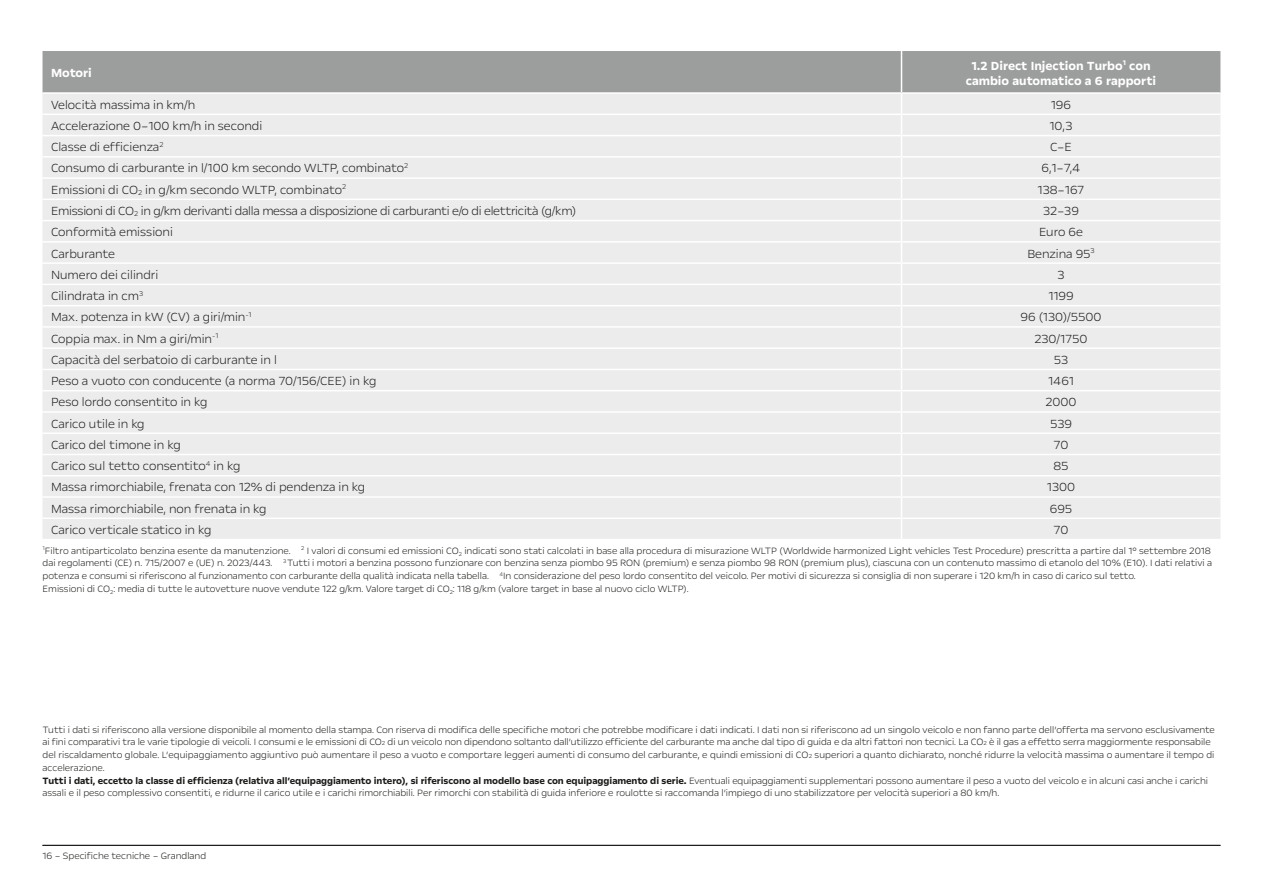
<style>
.page{position:relative;width:1263px;height:893px;background:#fff}
.page>*{position:absolute;margin:0;border:0;box-sizing:border-box;transform-origin:0 0}
.t1{font:300 13.5px "Opel Next";color:#1a1a18}
.t2{font:300 13.5px "Opel Next";letter-spacing:-.02em;color:#1a1a18}
.t3{font:700 13.5px/15px "Opel Next";color:#fff;text-align:center}
.t4{font:300 10.5px/12.8px "Opel Next";color:#1a1a18}
.s1{font-size:6.45px}
.s2{font-weight:700}
</style>
<div class="page">
<hr style="left:43px;top:845px;width:1177px;height:1px;background:#1a1a18">
<div style="left:43px;top:51px;width:1177px;height:41px;background:#9c9d9d"></div>
<div style="left:43px;top:94px;width:1177px;height:445px;background:#ececed"></div>
<hr style="left:901px;top:51px;width:1px;height:41px;background:#fff">
<hr style="left:43px;top:114px;width:858px;height:1px;background:#fff">
<hr style="left:901px;top:114px;width:319px;height:1px;background:#fff">
<hr style="left:43px;top:135px;width:858px;height:1px;background:#fff">
<hr style="left:901px;top:135px;width:319px;height:1px;background:#fff">
<hr style="left:43px;top:156px;width:858px;height:2px;background:#fff">
<hr style="left:901px;top:156px;width:319px;height:2px;background:#fff">
<hr style="left:43px;top:177px;width:858px;height:2px;background:#fff">
<hr style="left:901px;top:177px;width:319px;height:2px;background:#fff">
<hr style="left:43px;top:199px;width:858px;height:1px;background:#fff">
<hr style="left:901px;top:199px;width:319px;height:1px;background:#fff">
<hr style="left:43px;top:220px;width:858px;height:1px;background:#fff">
<hr style="left:901px;top:220px;width:319px;height:1px;background:#fff">
<hr style="left:43px;top:241px;width:858px;height:2px;background:#fff">
<hr style="left:901px;top:241px;width:319px;height:2px;background:#fff">
<hr style="left:43px;top:262px;width:858px;height:2px;background:#fff">
<hr style="left:901px;top:262px;width:319px;height:2px;background:#fff">
<hr style="left:43px;top:284px;width:858px;height:1px;background:#fff">
<hr style="left:901px;top:284px;width:319px;height:1px;background:#fff">
<hr style="left:43px;top:305px;width:858px;height:1px;background:#fff">
<hr style="left:901px;top:305px;width:319px;height:1px;background:#fff">
<hr style="left:43px;top:326px;width:858px;height:2px;background:#fff">
<hr style="left:901px;top:326px;width:319px;height:2px;background:#fff">
<hr style="left:43px;top:347px;width:858px;height:2px;background:#fff">
<hr style="left:901px;top:347px;width:319px;height:2px;background:#fff">
<hr style="left:43px;top:369px;width:858px;height:1px;background:#fff">
<hr style="left:901px;top:369px;width:319px;height:1px;background:#fff">
<hr style="left:43px;top:390px;width:858px;height:1px;background:#fff">
<hr style="left:901px;top:390px;width:319px;height:1px;background:#fff">
<hr style="left:43px;top:411px;width:858px;height:2px;background:#fff">
<hr style="left:901px;top:411px;width:319px;height:2px;background:#fff">
<hr style="left:43px;top:432px;width:858px;height:2px;background:#fff">
<hr style="left:901px;top:432px;width:319px;height:2px;background:#fff">
<hr style="left:43px;top:454px;width:858px;height:1px;background:#fff">
<hr style="left:901px;top:454px;width:319px;height:1px;background:#fff">
<hr style="left:43px;top:475px;width:858px;height:1px;background:#fff">
<hr style="left:901px;top:475px;width:319px;height:1px;background:#fff">
<hr style="left:43px;top:496px;width:858px;height:2px;background:#fff">
<hr style="left:901px;top:496px;width:319px;height:2px;background:#fff">
<hr style="left:43px;top:517px;width:858px;height:2px;background:#fff">
<hr style="left:901px;top:517px;width:319px;height:2px;background:#fff">
<svg style="left:901px;top:94px;width:1px;height:445px"></svg>
<p class="t3" style="left:51px;top:65px;width:42px">Motori</p>
<p class="t3" style="left:966px;top:58px;width:192px">1.2 Direct Injection Turbo<sup>1</sup> con cambio automatico a 6 rapporti</p>
<p class="t1" style="left:51px;top:96px;width:146px">Velocità massima in km/h</p>
<p class="t1" style="left:1051px;top:96px;width:22px">196</p>
<p class="t1" style="left:51px;top:117px;width:213px">Accelerazione 0–100 km/h in secondi</p>
<p class="t1" style="left:1049px;top:117px;width:24px">10,3</p>
<p class="t1" style="left:51px;top:139px;width:114px">Classe di efficienza<sup>2</sup></p>
<p class="t1" style="left:1050px;top:139px;width:23px">C–E</p>
<p class="t1" style="left:51px;top:160px;width:359px">Consumo di carburante in l/100 km secondo WLTP, combinato<sup>2</sup></p>
<p class="t1" style="left:1041px;top:160px;width:40px">6,1–7,4</p>
<p class="t1" style="left:51px;top:181px;width:297px">Emissioni di CO<sub>2</sub> in g/km secondo WLTP, combinato<sup>2</sup></p>
<p class="t1" style="left:1038px;top:181px;width:48px">138–167</p>
<p class="t2" style="left:51px;top:202px;width:527px">Emissioni di CO<sub>2</sub> in g/km derivanti dalla messa a disposizione di carburanti e/o di elettricità (g/km)</p>
<p class="t1" style="left:1043px;top:202px;width:37px">32–39</p>
<p class="t1" style="left:51px;top:224px;width:123px">Conformità emissioni</p>
<p class="t1" style="left:1039px;top:224px;width:45px">Euro 6e</p>
<p class="t1" style="left:51px;top:245px;width:66px">Carburante</p>
<p class="t1" style="left:1027px;top:245px;width:69px">Benzina 95<sup>3</sup></p>
<p class="t1" style="left:51px;top:266px;width:109px">Numero dei cilindri</p>
<p class="t1" style="left:1057px;top:266px;width:9px">3</p>
<p class="t1" style="left:51px;top:287px;width:94px">Cilindrata in cm<sup>3</sup></p>
<p class="t1" style="left:1048px;top:287px;width:27px">1199</p>
<p class="t1" style="left:51px;top:309px;width:202px">Max. potenza in kW (CV) a giri/min<sup>-</sup> <sup>1</sup></p>
<p class="t1" style="left:1020px;top:309px;width:82px">96 (130)/5500</p>
<p class="t1" style="left:51px;top:330px;width:169px">Coppia max. in Nm a giri/min<sup>-1</sup></p>
<p class="t1" style="left:1034px;top:330px;width:54px">230/1750</p>
<p class="t1" style="left:51px;top:351px;width:227px">Capacità del serbatoio di carburante in l</p>
<p class="t1" style="left:1054px;top:351px;width:16px">53</p>
<p class="t1" style="left:51px;top:372px;width:327px">Peso a vuoto con conducente (a norma 70/156/CEE) in kg</p>
<p class="t1" style="left:1048px;top:372px;width:27px">1461</p>
<p class="t1" style="left:51px;top:394px;width:158px">Peso lordo consentito in kg</p>
<p class="t1" style="left:1045px;top:394px;width:32px">2000</p>
<p class="t1" style="left:51px;top:415px;width:95px">Carico utile in kg</p>
<p class="t1" style="left:1050px;top:415px;width:23px">539</p>
<p class="t1" style="left:51px;top:436px;width:131px">Carico del timone in kg</p>
<p class="t1" style="left:1054px;top:436px;width:16px">70</p>
<p class="t1" style="left:51px;top:457px;width:191px">Carico sul tetto consentito<sup>4</sup> in kg</p>
<p class="t1" style="left:1053px;top:457px;width:17px">85</p>
<p class="t1" style="left:51px;top:479px;width:316px">Massa rimorchiabile, frenata con 12% di pendenza in kg</p>
<p class="t1" style="left:1047px;top:479px;width:30px">1300</p>
<p class="t1" style="left:51px;top:500px;width:217px">Massa rimorchiabile, non frenata in kg</p>
<p class="t1" style="left:1050px;top:500px;width:24px">695</p>
<p class="t1" style="left:51px;top:521px;width:162px">Carico verticale statico in kg</p>
<p class="t1" style="left:1054px;top:521px;width:16px">70</p>
<p class="t4" style="left:43px;top:544px;width:1171px"><sup>1</sup>Filtro antiparticolato benzina esente da manutenzione. <sup>2</sup> I valori di consumi ed emissioni CO<sub>2</sub> indicati sono stati calcolati in base alla procedura di misurazione WLTP (Worldwide harmonized Light vehicles Test Procedure) prescritta a partire dal 1° settembre 2018 dai regolamenti (CE) n. 715/2007 e (UE) n. 2023/443. <sup>3</sup>Tutti i motori a benzina possono funzionare con benzina senza piombo 95 RON (premium) e senza piombo 98 RON (premium plus), ciascuna con un contenuto massimo di etanolo del 10% (E10). I dati relativi a potenza e consumi si riferiscono al funzionamento con carburante della qualità indicata nella tabella. <sup>4</sup>In considerazione del peso lordo consentito del veicolo. Per motivi di sicurezza si consiglia di non superare i 120 km/h in caso di carico sul tetto.<br>Emissioni di CO<sub>2</sub>: media di tutte le autovetture nuove vendute 122 g/km. Valore target di CO<sub>2</sub>: 118 g/km (valore target in base al nuovo ciclo WLTP).</p>
<p class="t4" style="left:43px;top:722px;width:1174px">Tutti i dati si riferiscono alla versione disponibile al momento della stampa. Con riserva di modifica delle specifiche motori che potrebbe modificare i dati indicati. I dati non si riferiscono ad un singolo veicolo e non fanno parte dell’offerta ma servono esclusivamente ai fini comparativi tra le varie tipologie di veicoli. I consumi e le emissioni di CO<span class="s1">2</span> di un veicolo non dipendono soltanto dall’utilizzo efficiente del carburante ma anche dal tipo di guida e da altri fattori non tecnici. La CO<span class="s1">2</span> è il gas a effetto serra maggiormente responsabile del riscaldamento globale. L’equipaggiamento aggiuntivo può aumentare il peso a vuoto e comportare leggeri aumenti di consumo del carburante, e quindi emissioni di CO<span class="s1">2</span> superiori a quanto dichiarato, nonché ridurre la velocità massima o aumentare il tempo di accelerazione.<br><span class="s2">Tutti i dati, eccetto la classe di efficienza (relativa all’equipaggiamento intero), si riferiscono al modello base con equipaggiamento di serie.</span> Eventuali equipaggiamenti supplementari possono aumentare il peso a vuoto del veicolo e in alcuni casi anche i carichi assali e il peso complessivo consentiti, e ridurne il carico utile e i carichi rimorchiabili. Per rimorchi con stabilità di guida inferiore e roulotte si raccomanda l’impiego di uno stabilizzatore per velocità superiori a 80 km/h.</p>
<p class="t4" style="left:43px;top:849px;width:165px">16 – Specifiche tecniche – Grandland</p>
</div>
